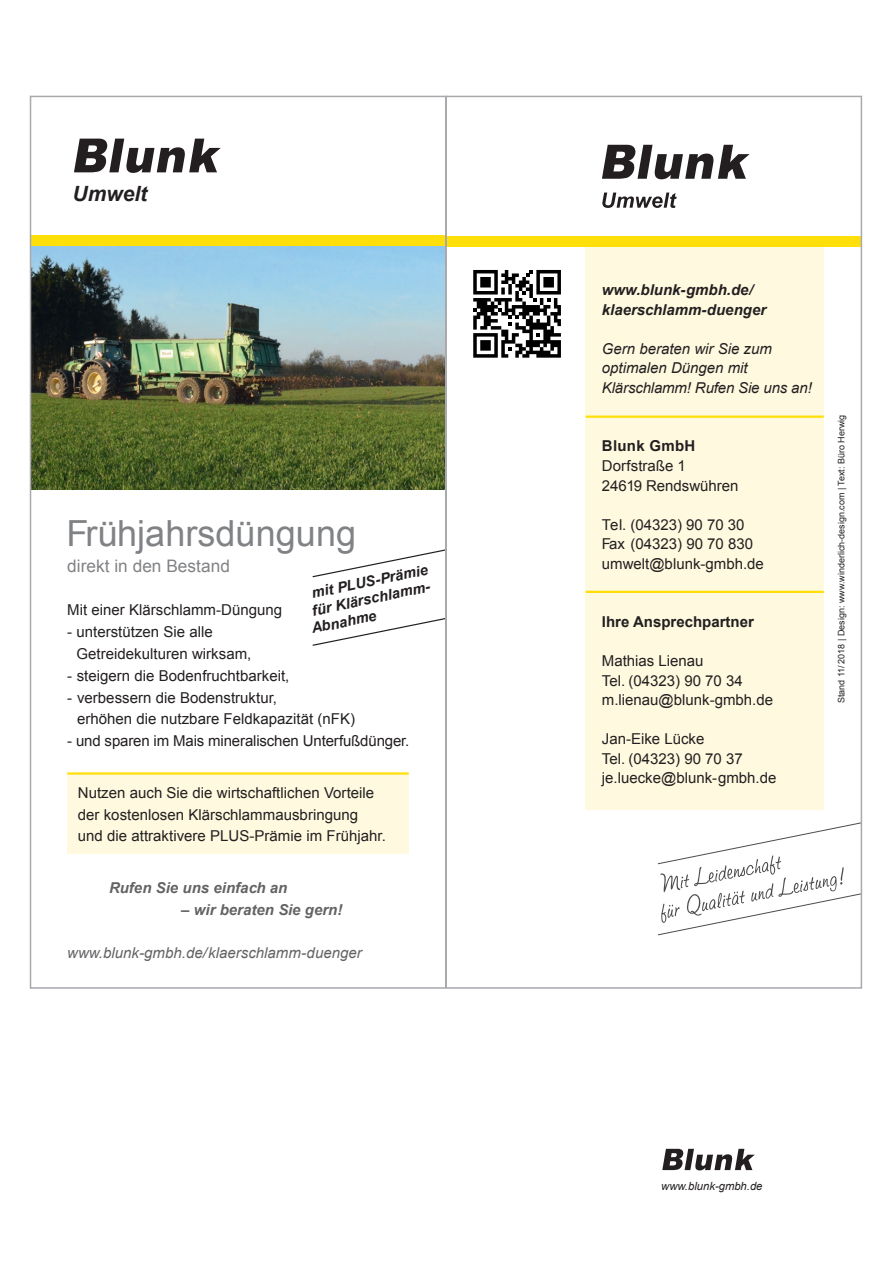
<style>
.page{position:relative;width:893px;height:1263px;background:#fff}
.page>*{position:absolute;margin:0;border:0;box-sizing:border-box;transform-origin:0 0}
.t1{font:36px "Arial";color:#808285}
.t2{font:italic 700 21px "Arial";color:#231f20}
.t3{font:17.25px "Arial";color:#808285}
.t4{font:15px/19.5px "Arial";color:#231f20}
.t5{font:italic 15px/19.5px "Arial";color:#231f20}
.t6{font:italic 700 15px "Arial";color:#636366}
.t7{font:italic 700 15px/19.5px "Arial";color:#231f20}
.t8{font:italic 15px "Arial";color:#636366}
.t9{font:700 15px "Arial";color:#231f20}
.t10{font:italic 700 14.55px/17.1px "Arial";color:#231f20;text-align:justify}
.t11{font:italic 11.25px "Arial";color:#231f20}
.t12{font:9px "Arial";color:#231f20}
.s1{font-weight:700}
</style>
<div class="page">
<div style="left:586px;top:241px;width:238px;height:569px;background:#fef9df"></div>
<hr style="left:586px;top:415px;width:238px;height:3px;background:#ffdf0a">
<hr style="left:586px;top:591px;width:238px;height:2px;background:#ffdf0a">
<svg style="left:473px;top:270px;width:88px;height:88px"></svg>
<div style="left:446px;top:236px;width:415px;height:10px;background:#ffdf0a"></div>
<svg style="left:657px;top:822px;width:202px;height:114px"></svg>
<svg style="left:602px;top:193px;width:75px;height:15px"></svg>
<svg style="left:602px;top:145px;width:148px;height:34px"></svg>
<img style="left:33px;top:246px;width:410px;height:243px">
<div style="left:31px;top:235px;width:415px;height:11px;background:#ffdf0a"></div>
<svg style="left:74px;top:139px;width:147px;height:34px"></svg>
<div style="left:67px;top:773px;width:342px;height:81px;background:#fef9df"></div>
<hr style="left:67px;top:772px;width:342px;height:3px;background:#ffdf0a">
<svg style="left:312px;top:618px;width:131px;height:28px"></svg>
<svg style="left:312px;top:549px;width:131px;height:29px"></svg>
<div style="left:30px;top:96px;width:416px;height:893px;border:2px solid #a8a9ad"></div>
<svg style="left:662px;top:1149px;width:93px;height:21px"></svg>
<p class="t2" style="left:73px;top:180px;width:76px">Umwelt</p>
<p class="t1" style="left:66px;top:510px;width:291px">Frühjahrsdüngung</p>
<p class="t3" style="left:67px;top:555px;width:164px">direkt in den Bestand</p>
<p class="t4" style="left:67px;top:601px;width:217px">Mit einer Klärschlamm-Düngung</p>
<p class="t4" style="left:76px;top:621px;width:176px;line-height:21.8px;text-indent:-9px">- unterstützen Sie alle<br>Getreidekulturen wirksam,</p>
<p class="t4" style="left:67px;top:666px;width:224px">- steigern die Bodenfruchtbarkeit,</p>
<p class="t4" style="left:77px;top:686px;width:279px;line-height:21.8px;text-indent:-10px">- verbessern die Bodenstruktur,<br>erhöhen die nutzbare Feldkapazität (nFK)</p>
<p class="t4" style="left:67px;top:731px;width:344px">- und sparen im Mais mineralischen Unterfußdünger.</p>
<p class="t4" style="left:78px;top:782px;width:310px;line-height:21.8px">Nutzen auch Sie die wirtschaftlichen Vorteile der kostenlosen Klärschlammausbringung und die attraktivere PLUS-Prämie im Frühjahr.</p>
<p class="t6" style="left:109px;top:878px;width:180px">Rufen Sie uns einfach an</p>
<p class="t6" style="left:181px;top:899px;width:163px">– wir beraten Sie gern!</p>
<p class="t8" style="left:67px;top:943px;width:296px">www.blunk-gmbh.de/klaerschlamm-duenger</p>
<p class="t10" style="left:303px;top:587px;width:127px;text-indent:7px;rotate:-12deg">mit PLUS-Prämie für Klärschlamm-Abnahme</p>
<p class="t7" style="left:602px;top:281px;width:166px">www.blunk-gmbh.de/ klaerschlamm-duenger</p>
<p class="t5" style="left:602px;top:339px;width:211px">Gern beraten wir Sie zum optimalen Düngen mit<br>Klärschlamm! Rufen Sie uns an!</p>
<p class="t4" style="left:602px;top:437px;width:138px"><span class="s1">Blunk GmbH<br></span>Dorfstraße 1<br>24619 Rendswühren</p>
<p class="t4" style="left:602px;top:515px;width:163px">Tel. (04323) 90 70 30<br>Fax (04323) 90 70 830 umwelt@blunk-gmbh.de</p>
<p class="t9" style="left:602px;top:612px;width:153px">Ihre Ansprechpartner</p>
<p class="t4" style="left:602px;top:651px;width:173px">Mathias Lienau<br>Tel. (04323) 90 70 34 m.lienau@blunk-gmbh.de</p>
<p class="t4" style="left:602px;top:729px;width:176px">Jan-Eike Lücke<br>Tel. (04323) 90 70 37 je.luecke@blunk-gmbh.de</p>
<p class="t12" style="left:835px;top:703px;width:290px;rotate:-90deg">Stand 11/ 2018 | Design: www.winderlich-design.com | Text: Büro Herwig</p>
<p class="t11" style="left:661px;top:1179px;width:103px">www.blunk-gmbh.de</p>
</div>
